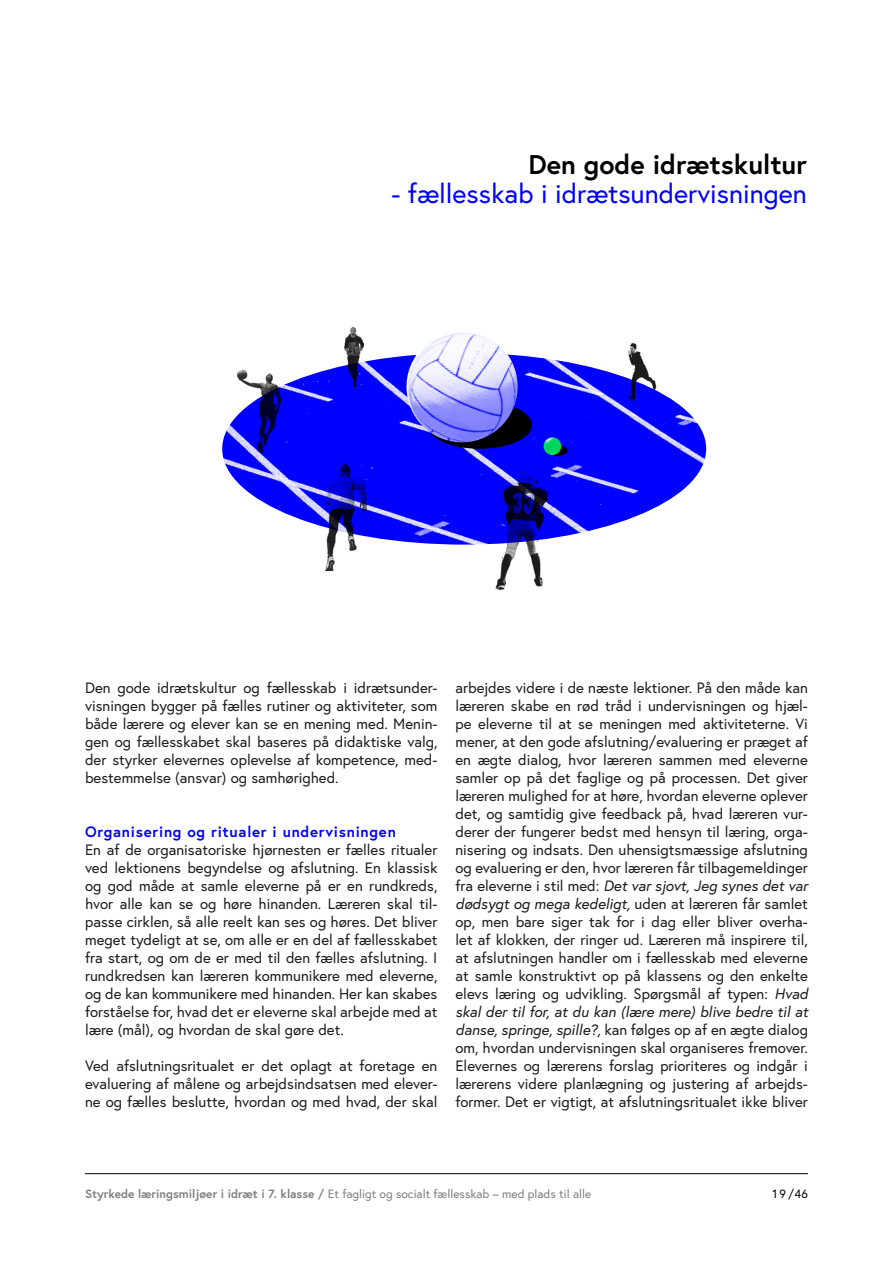
<style>
.page{position:relative;width:893px;height:1263px;background:#fff}
.page>*{position:absolute;margin:0;border:0;box-sizing:border-box;transform-origin:0 0}
.t1{font:27px "Europa";color:#00f}
.t2{font:700 27px "Europa";color:#000}
.t3{font:15px/18px "Europa";color:#1d1d1d;text-align:justify}
.t4{font:12px "Europa";color:#808080}
.t5{font:12px "Europa";color:#000}
.s1{font-weight:700;color:#00f}
.s2{font-style:italic}
.s3{font-weight:700}
</style>
<div class="page">
<hr style="left:85px;top:1173px;width:723px;height:1px;background:#000">
<img style="left:222px;top:356px;width:484px;height:189px">
<img style="left:596px;top:342px;width:75px;height:64px">
<img style="left:490px;top:463px;width:59px;height:128px">
<svg style="left:545px;top:445px;width:23px;height:11px"></svg>
<img style="left:544px;top:437px;width:17px;height:18px;border-radius:9px">
<div style="left:427px;top:401px;width:105px;height:48px;background:#000;border-radius:50%"></div>
<img style="left:399px;top:333px;width:126px;height:116px">
<img style="left:230px;top:363px;width:58px;height:93px">
<img style="left:345px;top:328px;width:19px;height:59px">
<img style="left:326px;top:463px;width:41px;height:107px">
<h3 class="t2" style="left:528px;top:146px;width:280px">Den gode idrætskultur</h3>
<h3 class="t1" style="left:391px;top:177px;width:417px">- fællesskab i idrætsundervisningen</h3>
<p class="t3" style="left:85px;top:679px;width:354px">Den gode idrætskultur og fællesskab i idrætsunder&shy;visningen bygger på fælles rutiner og aktiviteter, som både lærere og elever kan se en mening med. Menin&shy;gen og fællesskabet skal baseres på didaktiske valg, der styrker elevernes oplevelse af kompetence, med&shy;bestemmelse (ansvar) og samhørighed.</p>
<p class="t3" style="left:85px;top:823px;width:354px;text-align:left"><span class="s1">Organisering og ritualer i undervisningen<br></span>En af de organisatoriske hjørnesten er fælles ritualer ved lektionens begyndelse og afslutning. En klassisk og god måde at samle eleverne på er en rundkreds, hvor alle kan se og høre hinanden. Læreren skal til&shy;passe cirklen, så alle reelt kan ses og høres. Det bliver meget tydeligt at se, om alle er en del af fællesskabet fra start, og om de er med til den fælles afslutning. I rundkredsen kan læreren kommunikere med eleverne, og de kan kommunikere med hinanden. Her kan skabes forståelse for, hvad det er eleverne skal arbejde med at lære (mål), og hvordan de skal gøre det.</p>
<p class="t3" style="left:85px;top:679px;width:724px;text-align:right">arbejdes videre i de næste lektioner. På den måde kan<br>læreren skabe en rød tråd i undervisningen og hjæl-<br>pe eleverne til at se meningen med aktiviteterne. Vi<br>mener, at den gode afslutning/evaluering er præget af<br>en ægte dialog, hvor læreren sammen med eleverne<br>samler op på det faglige og på processen. Det giver<br>læreren mulighed for at høre, hvordan eleverne oplever<br>det, og samtidig give feedback på, hvad læreren vur-<br>derer der fungerer bedst med hensyn til læring, orga-<br>nisering og indsats. Den uhensigtsmæssige afslutning<br>og evaluering er den, hvor læreren får tilbagemeldinger<br>fra eleverne i stil med: <span class="s2">Det var sjovt, Jeg synes det var<br>dødsygt og mega kedeligt,</span> uden at læreren får samlet<br>op, men bare siger tak for i dag eller bliver overha-<br>let af klokken, der ringer ud. Læreren må inspirere til,<br>at afslutningen handler om i fællesskab med eleverne<br>at samle konstruktivt op på klassens og den enkelte<br>elevs læring og udvikling. Spørgsmål af typen: <span class="s2">Hvad<br>skal der til for, at du kan (lære mere) blive bedre til at<br>danse, springe, spille?,</span> kan følges op af en ægte dialog<br>om, hvordan undervisningen skal organiseres fremover.<br>Ved afslutningsritualet er det oplagt at foretage en Elevernes og lærerens forslag prioriteres og indgår i evaluering af målene og arbejdsindsatsen med elever- lærerens videre planlægning og justering af arbejds&shy;ne og fælles beslutte, hvordan og med hvad, der skal former. Det er vigtigt, at afslutningsritualet ikke bliver</p>
<p class="t4" style="left:85px;top:1186px;width:508px"><span class="s3">Styrkede læringsmiljøer i idræt i 7. klasse /</span> Et fagligt og socialt fællesskab – med plads til alle</p>
<p class="t5" style="left:772px;top:1186px;width:37px">19/46</p>
</div>
